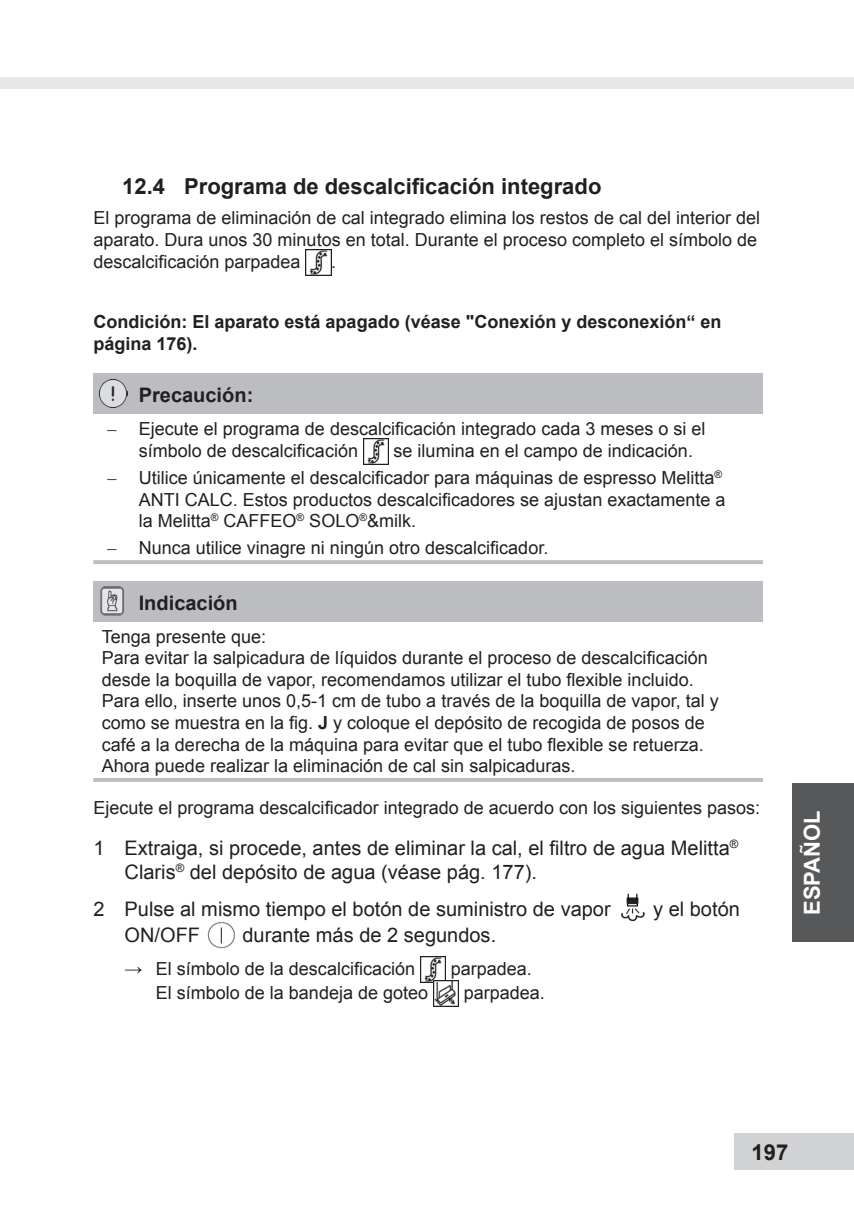
<style>
.page{position:relative;width:854px;height:1209px;background:#fff}
.page>*{position:absolute;margin:0;border:0;box-sizing:border-box;transform-origin:0 0}
.t1{font:700 22px "Arial";color:#231f20}
.t2{font:700 22px "Arial";color:#fff}
.t3{font:20px/24px "Arial";color:#231f20}
.t4{font:700 20px "Arial";color:#231f20}
.t5{font:18px/21.6px "Arial";color:#231f20}
.t6{font:700 18px/21.6px "Arial";color:#231f20}
.s1{font-family:"Times New Roman"}
.s2{font-weight:700}
</style>
<div class="page">
<div style="left:792px;top:783px;width:61px;height:159px;background:#57585a"></div>
<div style="left:0;top:77px;width:853px;height:11px;background:#e6e7e9"></div>
<div style="left:734px;top:1133px;width:119px;height:36px;background:#d1d2d4"></div>
<div style="left:93px;top:373px;width:669px;height:40px;background:#bcbdc0"></div>
<hr style="left:93px;top:560px;width:669px;height:4px;background:#bcbdc0">
<div style="left:93px;top:581px;width:669px;height:40px;background:#bcbdc0"></div>
<hr style="left:93px;top:778px;width:669px;height:4px;background:#bcbdc0">
<img style="left:305px;top:250px;width:26px;height:25px">
<img style="left:363px;top:438px;width:25px;height:26px">
<img style="left:621px;top:893px;width:24px;height:29px">
<img style="left:207px;top:921px;width:28px;height:28px">
<img style="left:420px;top:956px;width:25px;height:26px">
<img style="left:433px;top:980px;width:25px;height:26px">
<img style="left:99px;top:379px;width:28px;height:29px">
<img style="left:100px;top:587px;width:24px;height:28px">
<p class="t1" style="left:122px;top:174px;width:480px">12.4 Programa de descalcificación integrado</p>
<p class="t5" style="left:93px;top:207px;width:668px">El programa de eliminación de cal integrado elimina los restos de cal del interior del aparato. Dura unos 30 minutos en total. Durante el proceso completo el símbolo de descalcificación parpadea</p>
<p class="t5" style="left:331px;top:251px;width:7px">.</p>
<p class="t6" style="left:93px;top:311px;width:629px">Condición: El aparato está apagado (véase "Conexión y desconexión“ en página 176).</p>
<p class="t4" style="left:139px;top:384px;width:116px">Precaución:</p>
<p class="t5" style="left:139px;top:418px;width:568px;text-indent:-31px"><span class="s1">–</span> Ejecute el programa de descalcificación integrado cada 3 meses o si el símbolo de descalcificación</p>
<p class="t5" style="left:393px;top:440px;width:301px">se ilumina en el campo de indicación.</p>
<p class="t5" style="left:139px;top:467px;width:588px;text-indent:-31px"><span class="s1">–</span> Utilice únicamente el descalcificador para máquinas de espresso Melitta<sup>®<br></sup>ANTI CALC. Estos productos descalcificadores se ajustan exactamente a la Melitta<sup>®</sup> CAFFEO<sup>®</sup> SOLO<sup>®</sup>&amp;milk.</p>
<p class="t5" style="left:107px;top:537px;width:442px"><span class="s1">–</span> Nunca utilice vinagre ni ningún otro descalcificador.</p>
<p class="t4" style="left:139px;top:591px;width:100px">Indicación</p>
<p class="t5" style="left:102px;top:625px;width:618px">Tenga presente que:<br>Para evitar la salpicadura de líquidos durante el proceso de descalcificación desde la boquilla de vapor, recomendamos utilizar el tubo flexible incluido.<br>Para ello, inserte unos 0,5-1 cm de tubo a través de la boquilla de vapor, tal y como se muestra en la fig. <span class="s2">J</span> y coloque el depósito de recogida de posos de café a la derecha de la máquina para evitar que el tubo flexible se retuerza.<br>Ahora puede realizar la eliminación de cal sin salpicaduras.</p>
<p class="t5" style="left:93px;top:796px;width:668px">Ejecute el programa descalcificador integrado de acuerdo con los siguientes pasos:</p>
<p class="t3" style="left:124px;top:836px;width:615px;text-indent:-31px">1 Extraiga, si procede, antes de eliminar la cal, el filtro de agua Melitta<sup>®<br></sup>Claris<sup>®</sup> del depósito de agua (véase pág. 177).</p>
<p class="t3" style="left:93px;top:896px;width:518px">2 Pulse al mismo tiempo el botón de suministro de vapor</p>
<p class="t3" style="left:653px;top:896px;width:88px">y el botón</p>
<p class="t3" style="left:124px;top:923px;width:77px">ON/OFF</p>
<p class="t3" style="left:242px;top:923px;width:255px">durante más de 2 segundos.</p>
<p class="t5" style="left:124px;top:958px;width:292px"><span class="s1">→</span> El símbolo de la descalcificación</p>
<p class="t5" style="left:450px;top:958px;width:83px">parpadea.</p>
<p class="t5" style="left:156px;top:982px;width:274px">El símbolo de la bandeja de goteo</p>
<p class="t5" style="left:463px;top:982px;width:83px">parpadea.</p>
<p class="t2" style="left:799px;top:915px;width:106px;rotate:-90deg">ESPAÑOL</p>
<p class="t1" style="left:751px;top:1139px;width:38px">197</p>
</div>
